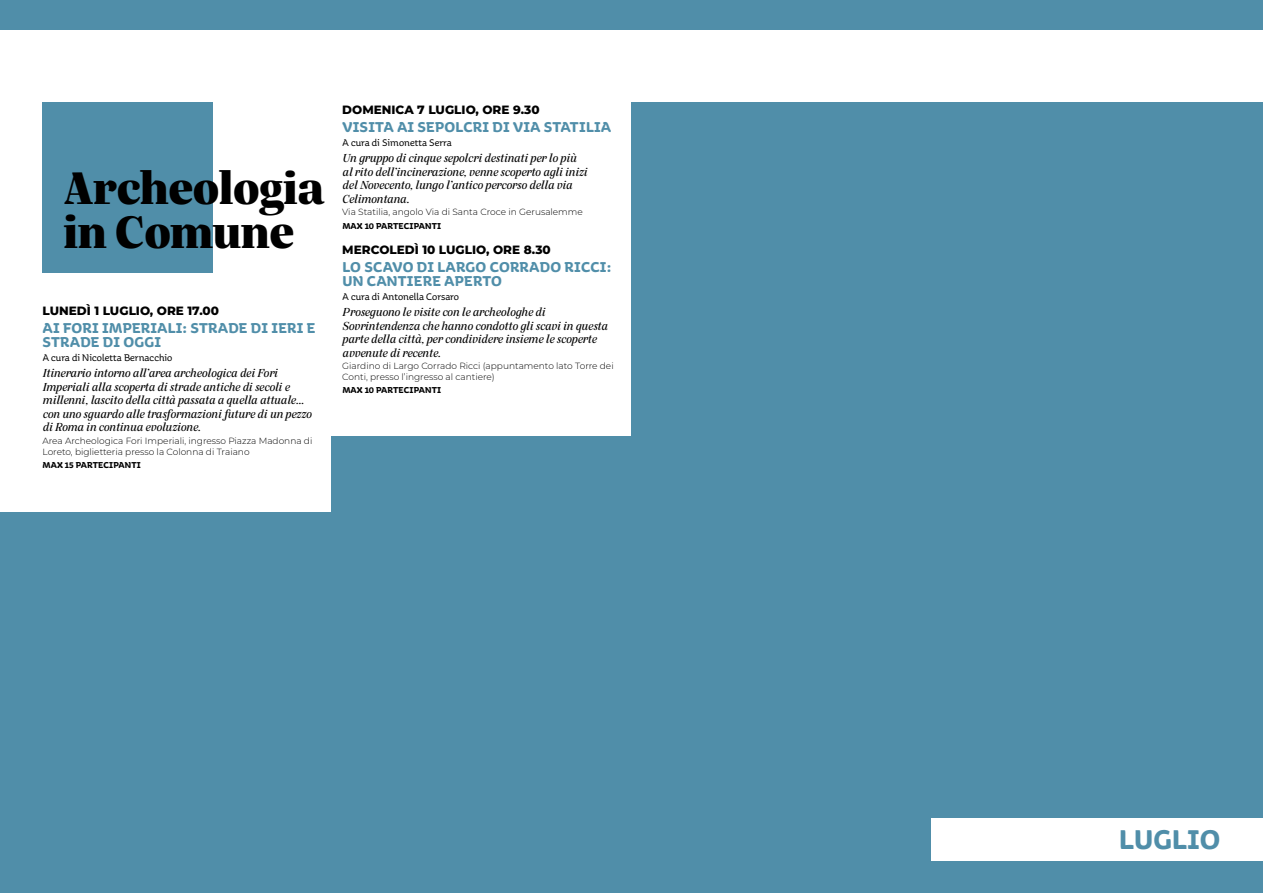
<style>
.page{position:relative;width:1263px;height:893px;background:#fff}
.page>*{position:absolute;margin:0;border:0;box-sizing:border-box;transform-origin:0 0}
.t1{font:900 49.5px/43.5px "Silva Display";color:#000}
.t2{font:700 28.5px "Aniuk";color:#508ea9}
.t3{font:700 15px/14.2px "Aniuk";letter-spacing:.01em;color:#508ea9}
.t4{font:italic 12.75px/13.5px "Silva Display";color:#000}
.t5{font:800 12px "Montserrat";color:#000}
.t6{font:10.5px "Aniuk";color:#000}
.t7{font:300 9px/10.5px "Montserrat";color:#000}
.t8{font:700 9px "Aniuk";letter-spacing:.01em;color:#000}
</style>
<div class="page">
<div style="left:931px;top:102px;width:332px;height:791px;background:#508ea9"></div>
<div style="left:631px;top:102px;width:300px;height:791px;background:#508ea9"></div>
<div style="left:0;top:512px;width:361px;height:381px;background:#508ea9"></div>
<div style="left:332px;top:437px;width:321px;height:456px;background:#508ea9"></div>
<div style="left:43px;top:102px;width:170px;height:170px;background:#508ea9"></div>
<div style="left:0;top:0;width:1263px;height:30px;background:#508ea9"></div>
<div style="left:931px;top:819px;width:332px;height:42px;background:#fff"></div>
<h1 class="t1" style="left:64px;top:165px;width:262px">Archeologia in Comune</h1>
<p class="t5" style="left:43px;top:302px;width:178px">LUNEDÌ 1 LUGLIO, ORE 17.00</p>
<p class="t3" style="left:43px;top:321px;width:274px">AI FORI IMPERIALI: STRADE DI IERI E<br>STRADE DI OGGI</p>
<p class="t6" style="left:43px;top:352px;width:131px">A cura di Nicoletta Bernacchio</p>
<p class="t4" style="left:43px;top:367px;width:270px">Itinerario intorno all’area archeologica dei Fori Imperiali alla scoperta di strade antiche di secoli e millenni, lascito della città passata a quella attuale... con uno sguardo alle trasformazioni future di un pezzo di Roma in continua evoluzione.</p>
<p class="t7" style="left:43px;top:435px;width:271px">Area Archeologica Fori Imperiali, ingresso Piazza Madonna di<br>Loreto, biglietteria presso la Colonna di Traiano</p>
<p class="t8" style="left:43px;top:459px;width:100px">MAX 15 PARTECIPANTI</p>
<p class="t5" style="left:342px;top:101px;width:199px">DOMENICA 7 LUGLIO, ORE 9.30</p>
<p class="t3" style="left:342px;top:120px;width:270px">VISITA AI SEPOLCRI DI VIA STATILIA</p>
<p class="t6" style="left:342px;top:136px;width:111px">A cura di Simonetta Serra</p>
<p class="t4" style="left:342px;top:152px;width:246px">Un gruppo di cinque sepolcri destinati per lo più al rito dell’incinerazione, venne scoperto agli inizi del Novecento, lungo l’antico percorso della via Celimontana.</p>
<p class="t7" style="left:342px;top:207px;width:242px">Via Statilia, angolo Via di Santa Croce in Gerusalemme</p>
<p class="t8" style="left:342px;top:220px;width:100px">MAX 10 PARTECIPANTI</p>
<p class="t5" style="left:342px;top:240px;width:210px">MERCOLEDÌ 10 LUGLIO, ORE 8.30</p>
<p class="t3" style="left:342px;top:260px;width:270px">LO SCAVO DI LARGO CORRADO RICCI:<br>UN CANTIERE APERTO</p>
<p class="t6" style="left:342px;top:290px;width:118px">A cura di Antonella Corsaro</p>
<p class="t4" style="left:342px;top:306px;width:267px">Proseguono le visite con le archeologhe di Sovrintendenza che hanno condotto gli scavi in questa parte della città, per condividere insieme le scoperte avvenute di recente.</p>
<p class="t7" style="left:342px;top:361px;width:273px">Giardino di Largo Corrado Ricci (appuntamento lato Torre dei<br>Conti, presso l’ingresso al cantiere)</p>
<p class="t8" style="left:342px;top:385px;width:100px">MAX 10 PARTECIPANTI</p>
<h2 class="t2" style="left:1119px;top:822px;width:103px">LUGLIO</h2>
</div>
